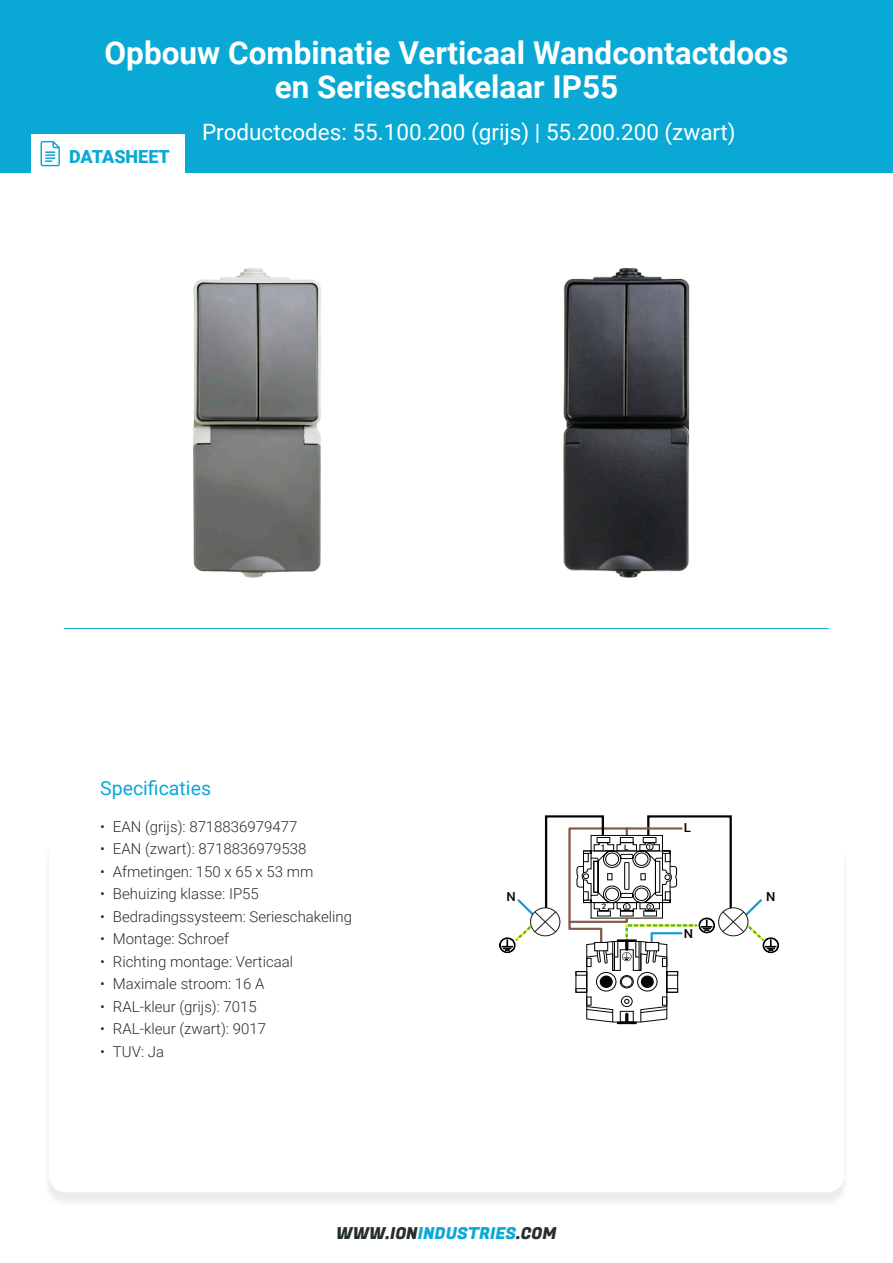
<style>
.page{position:relative;width:893px;height:1263px;background:#fff}
.page>*{position:absolute;margin:0;border:0;box-sizing:border-box;transform-origin:0 0}
.t1{font:700 31.5px "Roboto";color:#fff}
.t2{font:22.5px "Roboto";color:#fff}
.t3{font:19.5px "Roboto";color:#0aa9d5}
.t4{font:900 18px "Roboto";color:#0aa9d5}
.t5{font:16.5px "Fugaz One";color:#262f2e}
.t6{font:300 15px "Roboto";color:#262f2e}
.t7{font:500 12.45px "Roboto";color:#040503;scale:1.05 1}
.t8{font:500 7.65px "Roboto";color:#040503;scale:1.05 1}
.t9{font:500 6.3px "Roboto";color:#040503;scale:1.05 1}
.t10{font:500 5.55px "Roboto";color:#040503;scale:1.05 1}
.t11{font:500 5.4px "Roboto";color:#040503;scale:1.05 1}
.s1{color:#0aa9d5}
</style>
<div class="page">
<div style="left:0;top:0;width:893px;height:173px;background:#0aa9d5"></div>
<div style="left:43px;top:839px;width:807px;height:368px;background:#f3f3f3"></div>
<div style="left:49px;top:836px;width:795px;height:356px;background:#fff;border-radius:17px"></div>
<div style="left:31px;top:134px;width:154px;height:41px;background:#fff"></div>
<svg style="left:41px;top:141px;width:19px;height:25px"></svg>
<hr style="left:64px;top:628px;width:765px;height:1px;background:#0aa9d5">
<img style="left:192px;top:268px;width:129px;height:310px">
<img style="left:563px;top:268px;width:127px;height:310px">
<hr style="left:617px;top:1022px;width:20px;height:2px;background:#040503">
<svg style="left:499px;top:815px;width:280px;height:208px"></svg>
<h1 class="t1" style="left:105px;top:40px;width:685px">Opbouw Combinatie Verticaal Wandcontactdoos</h1>
<h1 class="t1" style="left:275px;top:74px;width:345px">en Serieschakelaar IP55</h1>
<p class="t4" style="left:69px;top:146px;width:102px">DATASHEET</p>
<h2 class="t2" style="left:202px;top:116px;width:535px">Productcodes: 55.100.200 (grijs) | 55.200.200 (zwart)</h2>
<h3 class="t3" style="left:100px;top:774px;width:112px">Specificaties</h3>
<p class="t6" style="left:100px;top:820px;width:199px">• EAN (grijs): 8718836979477</p>
<p class="t6" style="left:100px;top:842px;width:208px">• EAN (zwart): 8718836979538</p>
<p class="t6" style="left:100px;top:865px;width:215px">• Afmetingen: 150 x 65 x 53 mm</p>
<p class="t6" style="left:100px;top:887px;width:160px">• Behuizing klasse: IP55</p>
<p class="t6" style="left:100px;top:910px;width:254px">• Bedradingssysteem: Serieschakeling</p>
<p class="t6" style="left:100px;top:932px;width:130px">• Montage: Schroef</p>
<p class="t6" style="left:100px;top:955px;width:195px">• Richting montage: Verticaal</p>
<p class="t6" style="left:100px;top:977px;width:166px">• Maximale stroom: 16 A</p>
<p class="t6" style="left:100px;top:1000px;width:158px">• RAL-kleur (grijs): 7015</p>
<p class="t6" style="left:100px;top:1022px;width:167px">• RAL-kleur (zwart): 9017</p>
<p class="t6" style="left:100px;top:1045px;width:65px">• TUV: Ja</p>
<p class="t8" style="left:601px;top:842px;width:6px">1</p>
<p class="t8" style="left:624px;top:842px;width:6px">L</p>
<p class="t9" style="left:648px;top:843px;width:5px">1</p>
<p class="t7" style="left:684px;top:820px;width:8px">L</p>
<p class="t7" style="left:506px;top:889px;width:10px">N</p>
<p class="t7" style="left:766px;top:889px;width:10px">N</p>
<p class="t8" style="left:602px;top:902px;width:6px">2</p>
<p class="t11" style="left:625px;top:903px;width:4px">L</p>
<p class="t10" style="left:649px;top:903px;width:5px">2</p>
<p class="t7" style="left:684px;top:926px;width:10px">N</p>
<p class="t5" style="left:336px;top:1223px;width:222px">WWW.ION<span class="s1">INDUSTRIES</span>.COM</p>
</div>
